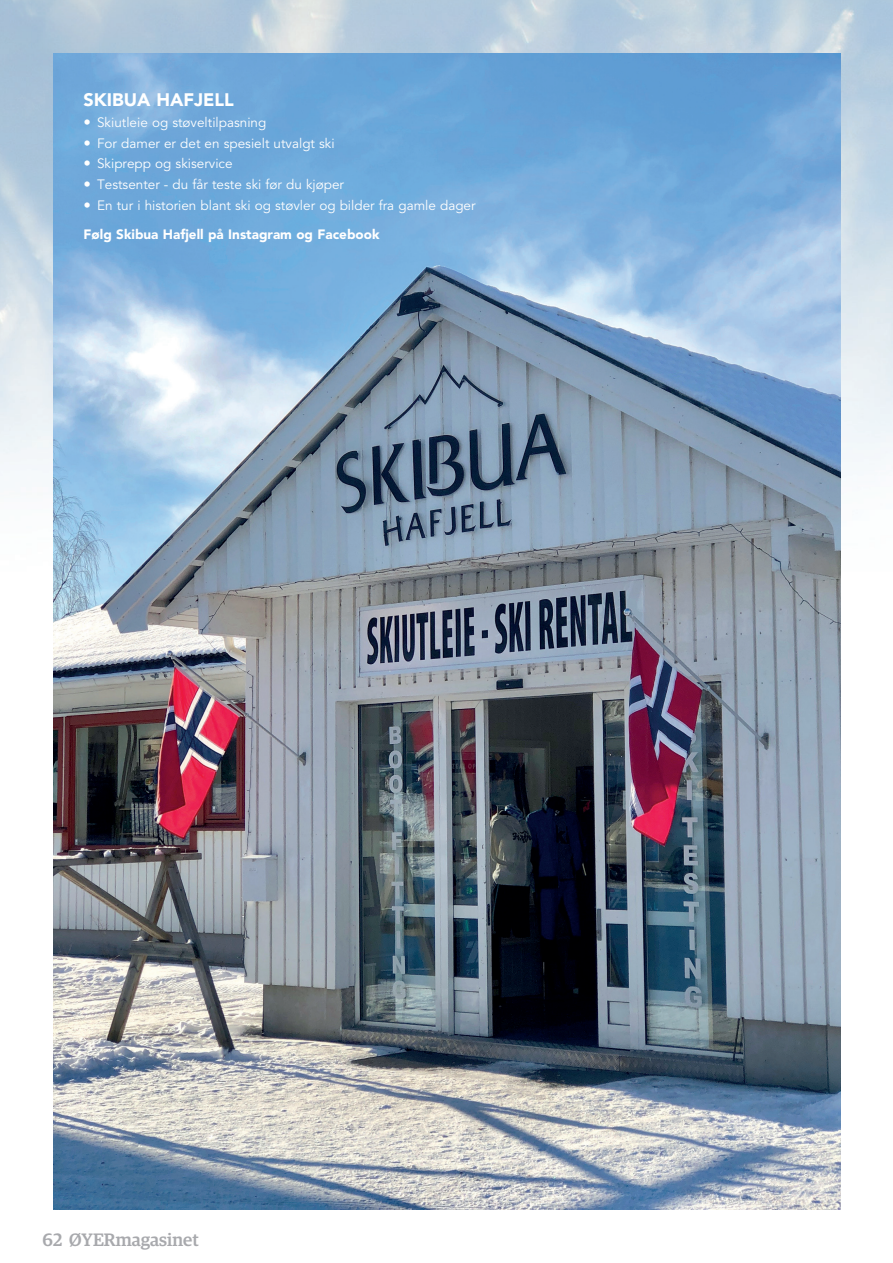
<style>
.page{position:relative;width:893px;height:1263px;background:#fff}
.page>*{position:absolute;margin:0;border:0;box-sizing:border-box;transform-origin:0 0}
.t1{font:500 18px "Guardian Egyp";color:#a8a9ad}
.t2{font:900 18px "Avenir LT Std";color:#fff}
.t3{font:13.5px "Avenir LT Std";color:#fff}
.t4{font:900 13.5px "Avenir LT Std";color:#fff}
</style>
<div class="page">
<img style="left:0;top:0;width:893px;height:709px">
<img style="left:53px;top:53px;width:787px;height:1157px">
<svg style="left:85px;top:119px;width:20px;height:9px"></svg>
<svg style="left:85px;top:140px;width:20px;height:9px"></svg>
<svg style="left:85px;top:161px;width:20px;height:8px"></svg>
<svg style="left:85px;top:182px;width:20px;height:8px"></svg>
<svg style="left:85px;top:202px;width:20px;height:9px"></svg>
<p class="t2" style="left:84px;top:89px;width:152px">SKIBUA HAFJELL</p>
<p class="t3" style="left:97px;top:114px;width:171px">Skiutleie og støveltilpasning</p>
<p class="t3" style="left:97px;top:135px;width:239px">For damer er det en spesielt utvalgt ski</p>
<p class="t3" style="left:97px;top:156px;width:137px">Skiprepp og skiservice</p>
<p class="t3" style="left:97px;top:177px;width:248px">Testsenter - du får teste ski før du kjøper</p>
<p class="t3" style="left:97px;top:197px;width:380px">En tur i historien blant ski og støvler og bilder fra gamle dager</p>
<p class="t4" style="left:84px;top:226px;width:297px">Følg Skibua Hafjell på Instagram og Facebook</p>
<h1 class="t1" style="left:43px;top:1229px;width:158px">62 ØYERmagasinet</h1>
</div>
